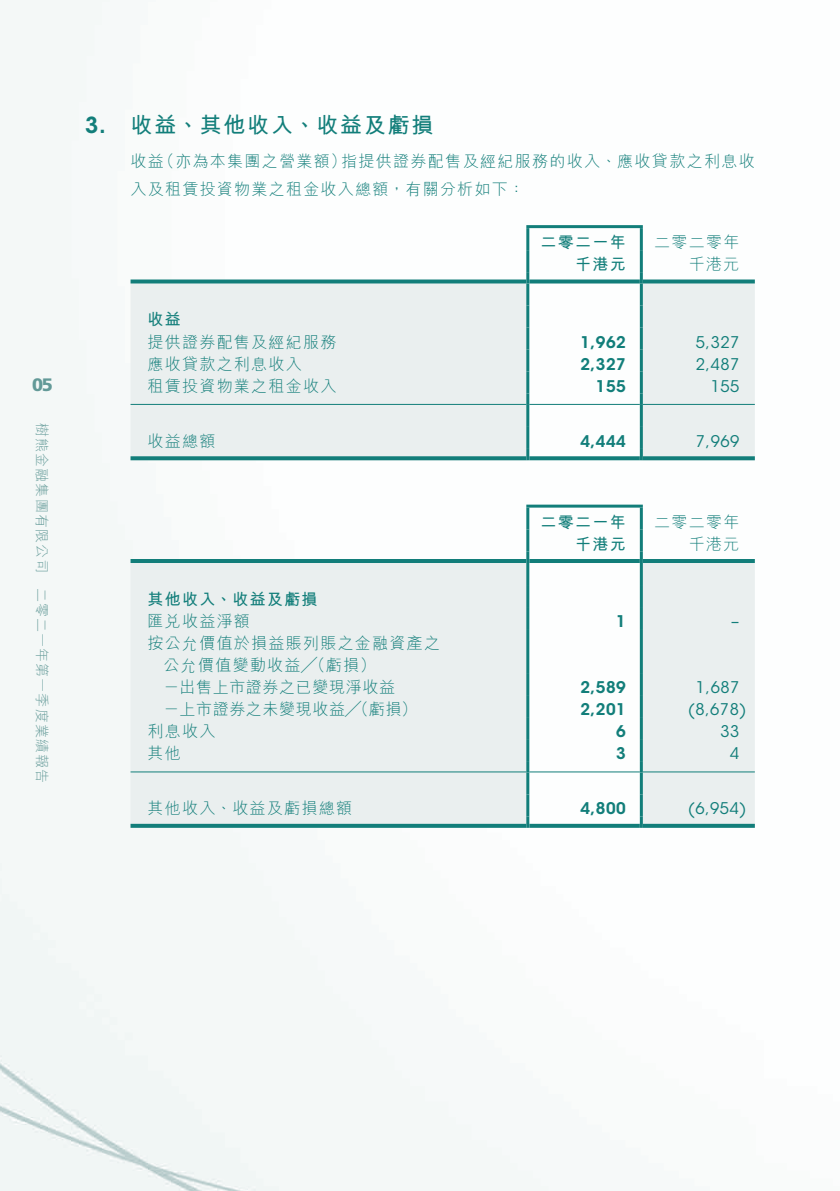
<style>
.page{position:relative;width:840px;height:1191px;background:#fff}
.page>*{position:absolute;margin:0;border:0;box-sizing:border-box;transform-origin:0 0}
._01_H1{font:700 22px "M Hei HK";letter-spacing:.08em;color:#127e7a}
._01_H1-2{font:600 22px "ITC Avant Garde Std";color:#127e7a}
.t1{font:900 18px "Frutiger LT Std";color:#639a98}
._50_Table_txt{font:300 16px/22px "M Hei HK";letter-spacing:.08em;color:#127e7a}
._00_txt{font:300 16px/28px "M Hei HK";letter-spacing:.085em;color:#127e7a}
._50_Table_txt-2{font:16px "ITC Avant Garde Std";letter-spacing:.03em;color:#127e7a}
._50_Table_txt-3{font:600 16px "ITC Avant Garde Std";letter-spacing:.03em;color:#127e7a}
._50_Table_txt-4{font:300 16px "M Hei HK";letter-spacing:.04em;color:#127e7a}
._50_Table_txt-5{font:700 16px "M Hei HK";letter-spacing:.08em;color:#127e7a}
.t2{font:300 14px "M Hei HK";letter-spacing:.08em;color:#639a98}
</style>
<div class="page">
<img style="left:0;top:0;width:755px;height:1191px">
<svg style="left:130px;top:283px;width:624px;height:173px;fill:#eaefef"></svg>
<hr style="left:526px;top:228px;width:3px;height:22px;background:#127e7a">
<hr style="left:526px;top:225px;width:116px;height:3px;background:#127e7a">
<hr style="left:639px;top:228px;width:3px;height:22px;background:#127e7a">
<hr style="left:526px;top:250px;width:3px;height:22px;background:#127e7a">
<hr style="left:639px;top:250px;width:3px;height:22px;background:#127e7a">
<svg style="left:526px;top:272px;width:3px;height:11px"></svg>
<svg style="left:639px;top:272px;width:3px;height:11px"></svg>
<hr style="left:526px;top:283px;width:3px;height:22px;background:#127e7a">
<hr style="left:639px;top:283px;width:3px;height:22px;background:#127e7a">
<hr style="left:526px;top:305px;width:3px;height:22px;background:#127e7a">
<hr style="left:639px;top:305px;width:3px;height:22px;background:#127e7a">
<hr style="left:526px;top:327px;width:3px;height:22px;background:#127e7a">
<hr style="left:639px;top:327px;width:3px;height:22px;background:#127e7a">
<hr style="left:526px;top:349px;width:3px;height:22px;background:#127e7a">
<hr style="left:639px;top:349px;width:3px;height:22px;background:#127e7a">
<hr style="left:526px;top:371px;width:3px;height:22px;background:#127e7a">
<hr style="left:639px;top:371px;width:3px;height:22px;background:#127e7a">
<svg style="left:526px;top:393px;width:3px;height:12px"></svg>
<svg style="left:639px;top:393px;width:3px;height:12px"></svg>
<hr style="left:526px;top:405px;width:3px;height:22px;background:#127e7a">
<hr style="left:639px;top:405px;width:3px;height:22px;background:#127e7a">
<hr style="left:526px;top:427px;width:3px;height:22px;background:#127e7a">
<hr style="left:639px;top:427px;width:3px;height:22px;background:#127e7a">
<svg style="left:526px;top:449px;width:3px;height:11px"></svg>
<svg style="left:639px;top:449px;width:3px;height:11px"></svg>
<svg style="left:130px;top:279px;width:396px;height:4px;background:#2f8e8a"></svg>
<svg style="left:529px;top:279px;width:110px;height:4px"></svg>
<svg style="left:642px;top:279px;width:112px;height:4px"></svg>
<hr style="left:130px;top:404px;width:396px;height:1px;background:#127e7a">
<hr style="left:529px;top:404px;width:110px;height:1px;background:#127e7a">
<hr style="left:642px;top:404px;width:112px;height:1px;background:#127e7a">
<svg style="left:130px;top:456px;width:396px;height:4px;background:#218682"></svg>
<svg style="left:529px;top:456px;width:110px;height:4px"></svg>
<svg style="left:642px;top:456px;width:112px;height:4px"></svg>
<svg style="left:130px;top:563px;width:624px;height:261px;fill:#eaefef"></svg>
<hr style="left:526px;top:507px;width:3px;height:22px;background:#127e7a">
<hr style="left:526px;top:504px;width:116px;height:3px;background:#127e7a">
<hr style="left:639px;top:507px;width:3px;height:22px;background:#127e7a">
<hr style="left:526px;top:529px;width:3px;height:22px;background:#127e7a">
<hr style="left:639px;top:529px;width:3px;height:22px;background:#127e7a">
<svg style="left:526px;top:551px;width:3px;height:12px"></svg>
<svg style="left:639px;top:551px;width:3px;height:12px"></svg>
<hr style="left:526px;top:563px;width:3px;height:22px;background:#127e7a">
<hr style="left:639px;top:563px;width:3px;height:22px;background:#127e7a">
<hr style="left:526px;top:585px;width:3px;height:22px;background:#127e7a">
<hr style="left:639px;top:585px;width:3px;height:22px;background:#127e7a">
<hr style="left:526px;top:607px;width:3px;height:22px;background:#127e7a">
<hr style="left:639px;top:607px;width:3px;height:22px;background:#127e7a">
<hr style="left:526px;top:629px;width:3px;height:44px;background:#127e7a">
<hr style="left:639px;top:629px;width:3px;height:44px;background:#127e7a">
<hr style="left:526px;top:673px;width:3px;height:22px;background:#127e7a">
<hr style="left:639px;top:673px;width:3px;height:22px;background:#127e7a">
<hr style="left:526px;top:695px;width:3px;height:22px;background:#127e7a">
<hr style="left:639px;top:695px;width:3px;height:22px;background:#127e7a">
<hr style="left:526px;top:717px;width:3px;height:22px;background:#127e7a">
<hr style="left:639px;top:717px;width:3px;height:22px;background:#127e7a">
<hr style="left:526px;top:739px;width:3px;height:22px;background:#127e7a">
<hr style="left:639px;top:739px;width:3px;height:22px;background:#127e7a">
<svg style="left:526px;top:761px;width:3px;height:11px"></svg>
<svg style="left:639px;top:761px;width:3px;height:11px"></svg>
<hr style="left:526px;top:772px;width:3px;height:22px;background:#127e7a">
<hr style="left:639px;top:772px;width:3px;height:22px;background:#127e7a">
<hr style="left:526px;top:794px;width:3px;height:22px;background:#127e7a">
<hr style="left:639px;top:794px;width:3px;height:22px;background:#127e7a">
<svg style="left:526px;top:816px;width:3px;height:12px"></svg>
<svg style="left:639px;top:816px;width:3px;height:12px"></svg>
<hr style="left:130px;top:559px;width:396px;height:4px;background:#127e7a">
<hr style="left:529px;top:559px;width:110px;height:4px;background:#127e7a">
<hr style="left:642px;top:559px;width:112px;height:4px;background:#127e7a">
<hr style="left:130px;top:771px;width:396px;height:1px;background:#127e7a">
<hr style="left:529px;top:771px;width:110px;height:1px;background:#127e7a">
<hr style="left:642px;top:771px;width:112px;height:1px;background:#127e7a">
<svg style="left:130px;top:824px;width:396px;height:4px;background:#1b827e"></svg>
<svg style="left:529px;top:824px;width:110px;height:4px"></svg>
<svg style="left:642px;top:824px;width:112px;height:4px"></svg>
<p class="t1" style="left:32px;top:373px;width:22px">05</p>
<p class="t2" style="left:52px;top:423px;width:361px;rotate:90deg">樹熊金融集團有限公司　二零二一年第一季度業績報告</p>
<p class="_01_H1-2" style="left:85px;top:111px;width:22px">3.</p>
<p class="_01_H1" style="left:130px;top:109px;width:304px">收益、其他收入、收益及虧損</p>
<p class="_00_txt" style="left:341px;top:147px;width:415px">指提供證券配售及經紀服務的收入、應收貸款之利息收</p>
<p class="_00_txt" style="left:158px;top:147px;width:189px">（亦為本集團之營業額）</p>
<p class="_00_txt" style="left:130px;top:147px;width:395px">收益<br>入及租賃投資物業之租金收入總額，有關分析如下：</p>
<p class="_50_Table_txt-5" style="left:540px;top:231px;width:87px">二零二一年</p>
<p class="_50_Table_txt" style="left:653px;top:231px;width:87px">二零二零年</p>
<p class="_50_Table_txt-5" style="left:575px;top:253px;width:52px">千港元</p>
<p class="_50_Table_txt" style="left:688px;top:253px;width:52px">千港元</p>
<p class="_50_Table_txt-5" style="left:147px;top:308px;width:35px">收益</p>
<p class="_50_Table_txt" style="left:147px;top:330px;width:190px">提供證券配售及經紀服務</p>
<p class="_50_Table_txt-3" style="left:580px;top:331px;width:47px">1,962</p>
<p class="_50_Table_txt-2" style="left:695px;top:332px;width:45px">5,327</p>
<p class="_50_Table_txt" style="left:147px;top:352px;width:156px">應收貸款之利息收入</p>
<p class="_50_Table_txt-3" style="left:580px;top:353px;width:47px">2,327</p>
<p class="_50_Table_txt-2" style="left:695px;top:354px;width:45px">2,487</p>
<p class="_50_Table_txt" style="left:147px;top:374px;width:190px">租賃投資物業之租金收入</p>
<p class="_50_Table_txt-3" style="left:595px;top:375px;width:31px">155</p>
<p class="_50_Table_txt-2" style="left:710px;top:376px;width:30px">155</p>
<p class="_50_Table_txt" style="left:147px;top:429px;width:69px">收益總額</p>
<p class="_50_Table_txt-3" style="left:580px;top:431px;width:47px">4,444</p>
<p class="_50_Table_txt-2" style="left:695px;top:431px;width:45px">7,969</p>
<p class="_50_Table_txt-5" style="left:540px;top:510px;width:87px">二零二一年</p>
<p class="_50_Table_txt" style="left:653px;top:510px;width:87px">二零二零年</p>
<p class="_50_Table_txt-5" style="left:575px;top:532px;width:52px">千港元</p>
<p class="_50_Table_txt" style="left:688px;top:532px;width:52px">千港元</p>
<p class="_50_Table_txt-5" style="left:147px;top:587px;width:171px">其他收入、收益及虧損</p>
<p class="_50_Table_txt" style="left:147px;top:609px;width:104px">匯兌收益淨額</p>
<p class="_50_Table_txt" style="left:163px;top:631px;width:278px;text-indent:-16px">按公允價值於損益賬列賬之金融資產之公允價值變動收益╱（虧損(</p>
<p class="_50_Table_txt-3" style="left:615px;top:611px;width:11px">1</p>
<p class="_50_Table_txt-2" style="left:731px;top:611px;width:9px">–</p>
<p class="_50_Table_txt-4" style="left:163px;top:676px;width:233px">－出售上市證券之已變現淨收益</p>
<p class="_50_Table_txt-3" style="left:580px;top:677px;width:47px">2,589</p>
<p class="_50_Table_txt-2" style="left:695px;top:677px;width:45px">1,687</p>
<p class="_50_Table_txt-4" style="left:163px;top:698px;width:255px">－上市證券之未變現收益╱（虧損(</p>
<p class="_50_Table_txt-3" style="left:580px;top:699px;width:47px">2,201</p>
<p class="_50_Table_txt-2" style="left:687px;top:699px;width:60px">)8,678(</p>
<p class="_50_Table_txt" style="left:147px;top:719px;width:69px">利息收入</p>
<p class="_50_Table_txt-3" style="left:615px;top:721px;width:11px">6</p>
<p class="_50_Table_txt-2" style="left:720px;top:721px;width:20px">33</p>
<p class="_50_Table_txt" style="left:147px;top:741px;width:35px">其他</p>
<p class="_50_Table_txt-3" style="left:615px;top:743px;width:11px">3</p>
<p class="_50_Table_txt-2" style="left:729px;top:743px;width:11px">4</p>
<p class="_50_Table_txt" style="left:147px;top:797px;width:206px">其他收入、收益及虧損總額</p>
<p class="_50_Table_txt-3" style="left:580px;top:798px;width:47px">4,800</p>
<p class="_50_Table_txt-2" style="left:687px;top:799px;width:60px">)6,954(</p>
</div>
